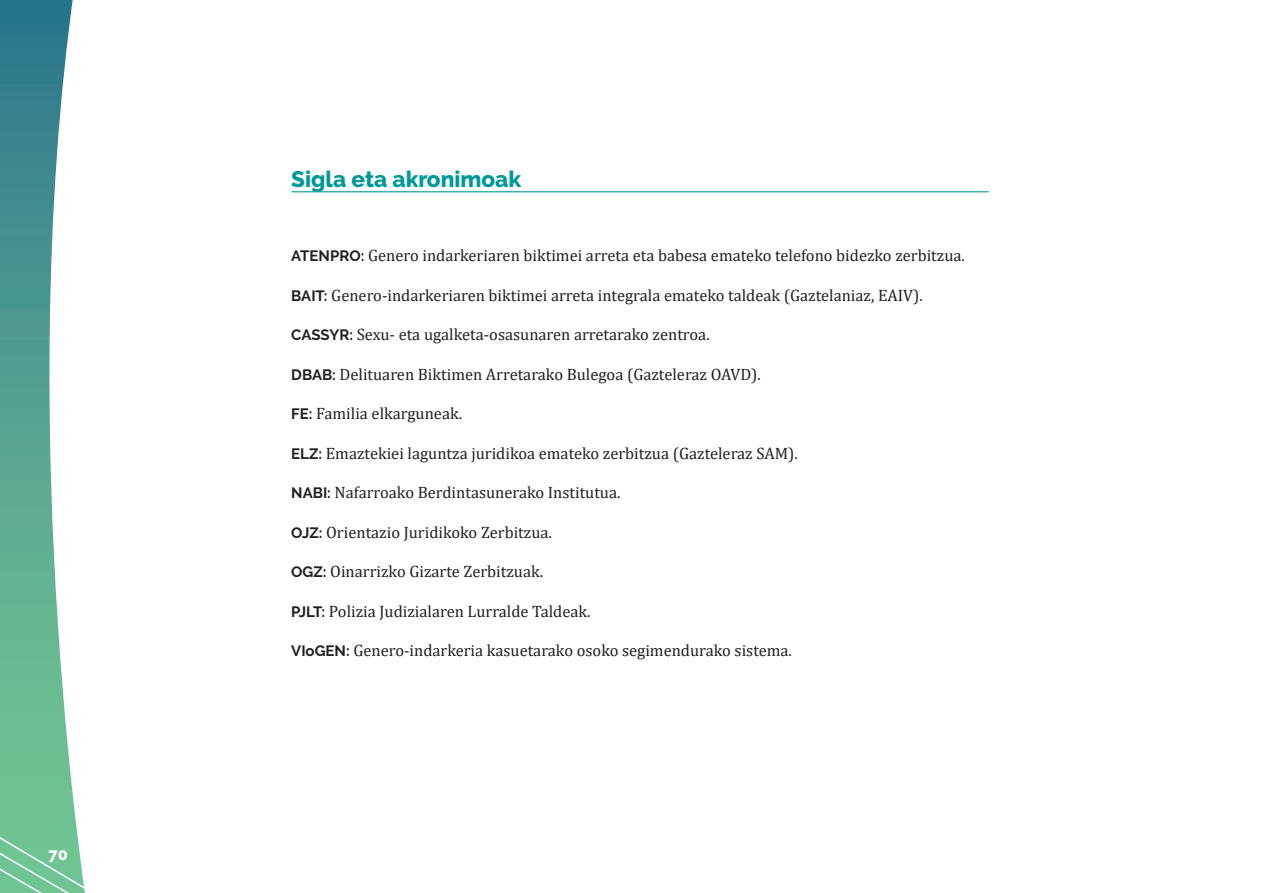
<style>
.page{position:relative;width:1263px;height:893px;background:#fff}
.page>*{position:absolute;margin:0;border:0;box-sizing:border-box;transform-origin:0 0}
.Izenburua_2{font:800 22.5px "Raleway";color:#099}
.t1{font:16.5px "Cambria";color:#231f20}
.t2{font:800 16.5px "Raleway";color:#fff}
.s1{font-family:"Raleway";font-weight:700;font-size:15px}
</style>
<div class="page">
<svg style="left:0;top:0;width:77px;height:827px"></svg>
<svg style="left:0;top:827px;width:85px;height:66px;background:#7eca9e"></svg>
<hr style="left:291px;top:191px;width:698px;height:1px;background:#099">
<p class="t2" style="left:49px;top:844px;width:21px">70</p>
<p class="Izenburua_2" style="left:291px;top:166px;width:231px">Sigla eta akronimoak</p>
<p class="t1" style="left:291px;top:246px;width:675px"><span class="s1">ATENPRO:</span> Genero indarkeriaren biktimei arreta eta babesa emateko telefono bidezko zerbitzua.</p>
<p class="t1" style="left:291px;top:285px;width:633px"><span class="s1">BAIT:</span> Genero-indarkeriaren biktimei arreta integrala emateko taldeak (Gaztelaniaz, EAIV).</p>
<p class="t1" style="left:291px;top:325px;width:420px"><span class="s1">CASSYR:</span> Sexu- eta ugalketa-osasunaren arretarako zentroa.</p>
<p class="t1" style="left:291px;top:364px;width:471px"><span class="s1">DBAB:</span> Delituaren Biktimen Arretarako Bulegoa (Gazteleraz OAVD).</p>
<p class="t1" style="left:291px;top:404px;width:172px"><span class="s1">FE:</span> Familia elkarguneak.</p>
<p class="t1" style="left:291px;top:443px;width:508px"><span class="s1">ELZ:</span> Emaztekiei laguntza juridikoa emateko zerbitzua (Gazteleraz SAM).</p>
<p class="t1" style="left:291px;top:483px;width:331px"><span class="s1">NABI:</span> Nafarroako Berdintasunerako Institutua.</p>
<p class="t1" style="left:291px;top:522px;width:262px"><span class="s1">OJZ:</span> Orientazio Juridikoko Zerbitzua.</p>
<p class="t1" style="left:291px;top:562px;width:253px"><span class="s1">OGZ:</span> Oinarrizko Gizarte Zerbitzuak.</p>
<p class="t1" style="left:291px;top:601px;width:301px"><span class="s1">PJLT:</span> Polizia Judizialaren Lurralde Taldeak.</p>
<p class="t1" style="left:291px;top:641px;width:502px"><span class="s1">VIoGEN:</span> Genero-indarkeria kasuetarako osoko segimendurako sistema.</p>
</div>
